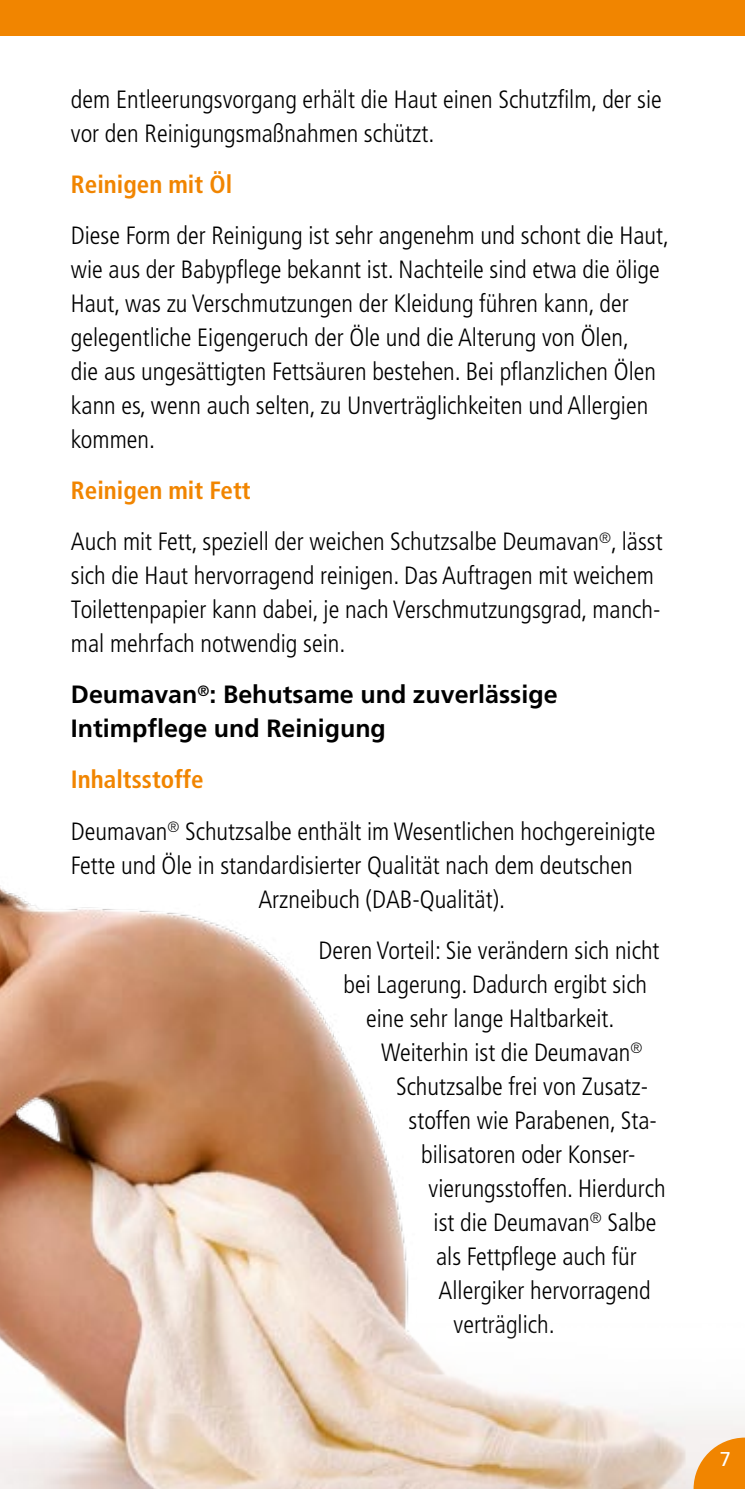
<style>
.page{position:relative;width:745px;height:1489px;background:#fff}
.page>*{position:absolute;margin:0;border:0;box-sizing:border-box;transform-origin:0 0}
.t1{font:300 condensed 25px/34px "Frutiger LT";color:#000}
.t2{font:700 25px/34px "Frutiger LT";color:#000}
.t3{font:700 condensed 25px "Frutiger LT";color:#f18500}
.s1{font-weight:700;color:#f18500}
</style>
<div class="page">
<img style="left:0;top:885px;width:744px;height:603px">
<div style="left:0;top:0;width:744px;height:35px;background:#f18500"></div>
<svg style="left:693px;top:1437px;width:51px;height:51px"></svg>
<p class="t1" style="left:71px;top:82px;width:592px">dem Entleerungsvorgang erhält die Haut einen Schutzfilm, der sie vor den Reinigungsmaßnahmen schützt.</p>
<p class="t3" style="left:71px;top:169px;width:163px">Reinigen mit Öl</p>
<p class="t1" style="left:71px;top:218px;width:599px">Diese Form der Reinigung ist sehr angenehm und schont die Haut, wie aus der Babypflege bekannt ist. Nachteile sind etwa die ölige Haut, was zu Verschmutzungen der Kleidung führen kann, der gelegentliche Eigengeruch der Öle und die Alterung von Ölen,<br>die aus ungesättigten Fettsäuren bestehen. Bei pflanzlichen Ölen kann es, wenn auch selten, zu Unverträglichkeiten und Allergien kommen.</p>
<p class="t1" style="left:71px;top:465px;width:593px;line-height:51px"><span class="s1">Reinigen mit Fett<br></span>Auch mit Fett, speziell der weichen Schutzsalbe Deumavan<sup>®</sup>, lässt</p>
<p class="t1" style="left:71px;top:559px;width:590px">sich die Haut hervorragend reinigen. Das Auftragen mit weichem<br>Toilettenpapier kann dabei, je nach Verschmutzungsgrad, manch&shy;mal mehrfach notwendig sein.</p>
<p class="t2" style="left:71px;top:677px;width:488px">Deumavan<sup>®</sup>: Behutsame und zuverlässige<br>Intimpflege und Reinigung</p>
<p class="t1" style="left:71px;top:754px;width:585px;line-height:51px"><span class="s1">Inhaltsstoffe<br></span>Deumavan<sup>®</sup> Schutzsalbe enthält im Wesentlichen hochgereinigte</p>
<p class="t1" style="left:258px;top:848px;width:375px;text-indent:-187px">Fette und Öle in standardisierter Qualität nach dem deutschen<br>Arzneibuch (DAB-Qualität).</p>
<p class="t1" style="left:318px;top:933px;width:342px">Deren Vorteil: Sie verändern sich nicht</p>
<p class="t1" style="left:343px;top:967px;width:305px">bei Lagerung. Dadurch ergibt sich</p>
<p class="t1" style="left:366px;top:1001px;width:250px">eine sehr lange Haltbarkeit.</p>
<p class="t1" style="left:381px;top:1035px;width:263px">Weiter-hin ist die Deumavan<sup>®</sup></p>
<p class="t1" style="left:396px;top:1069px;width:253px">Schutzsalbe frei von Zusatz-</p>
<p class="t1" style="left:408px;top:1103px;width:250px">stoffen wie Parabenen, Sta-</p>
<p class="t1" style="left:421px;top:1137px;width:213px">bilisatoren oder Konser-</p>
<p class="t1" style="left:428px;top:1171px;width:238px">vierungsstoffen. Hierdurch</p>
<p class="t1" style="left:433px;top:1205px;width:224px">ist die Deumavan<sup>®</sup> Salbe</p>
<p class="t1" style="left:436px;top:1239px;width:202px">als Fettpflege auch für</p>
<p class="t1" style="left:438px;top:1273px;width:213px">Allergiker hervorragend</p>
<p class="t1" style="left:453px;top:1307px;width:102px">verträglich.</p>
</div>
